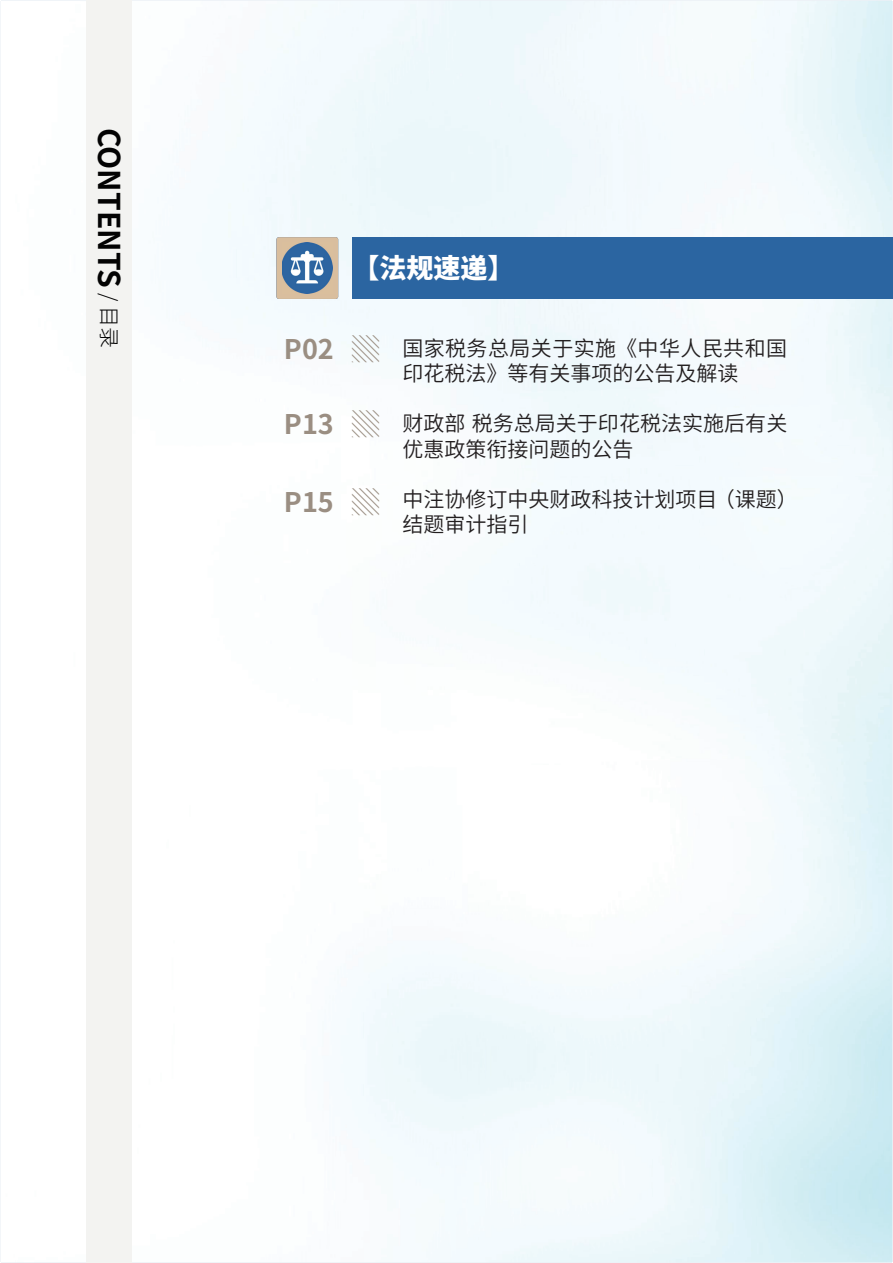
<style>
.page{position:relative;width:893px;height:1263px;background:#fff}
.page>*{position:absolute;margin:0;border:0;box-sizing:border-box;transform-origin:0 0}
.t1{font:700 30px "Source Han Sans SC";color:#030303}
.t2{font:700 27px "Source Han Sans SC";color:#9a8e82}
.t3{font:800 27px "Source Han Sans SC";color:#fff}
.t4{font:21px/25.2px "Source Han Sans SC";color:#231f20}
.t5{font:21px/25.2px "Source Han Sans SC";letter-spacing:.02em;color:#231f20}
.s1{font-weight:300;font-size:21px}
</style>
<div class="page">
<div style="left:86px;top:0;width:46px;height:1263px;background:#f3f3f1"></div>
<div style="left:352px;top:237px;width:541px;height:62px;background:#2b65a1"></div>
<div style="left:276px;top:237px;width:62px;height:62px;background:#d9be9e;border-radius:3px"></div>
<img style="left:282px;top:243px;width:51px;height:50px">
<h1 class="t1" style="left:126px;top:128px;width:222px;rotate:90deg">CONTENTS <span class="s1">/ 目录</span></h1>
<p class="t3" style="left:352px;top:253px;width:163px">【法规速递】</p>
<p class="t2" style="left:284px;top:333px;width:97px">P02 ▒</p>
<p class="t2" style="left:284px;top:409px;width:97px">P13 ▒</p>
<p class="t2" style="left:284px;top:487px;width:97px">P15 ▒</p>
<p class="t5" style="left:402px;top:336px;width:386px">国家税务总局关于实施《中华人民共和国印花税法》等有关事项的公告及解读</p>
<p class="t4" style="left:402px;top:412px;width:386px">财政部 税务总局关于印花税法实施后有关优惠政策衔接问题的公告</p>
<p class="t4" style="left:402px;top:487px;width:397px">中注协修订中央财政科技计划项目（课题）结题审计指引</p>
</div>
